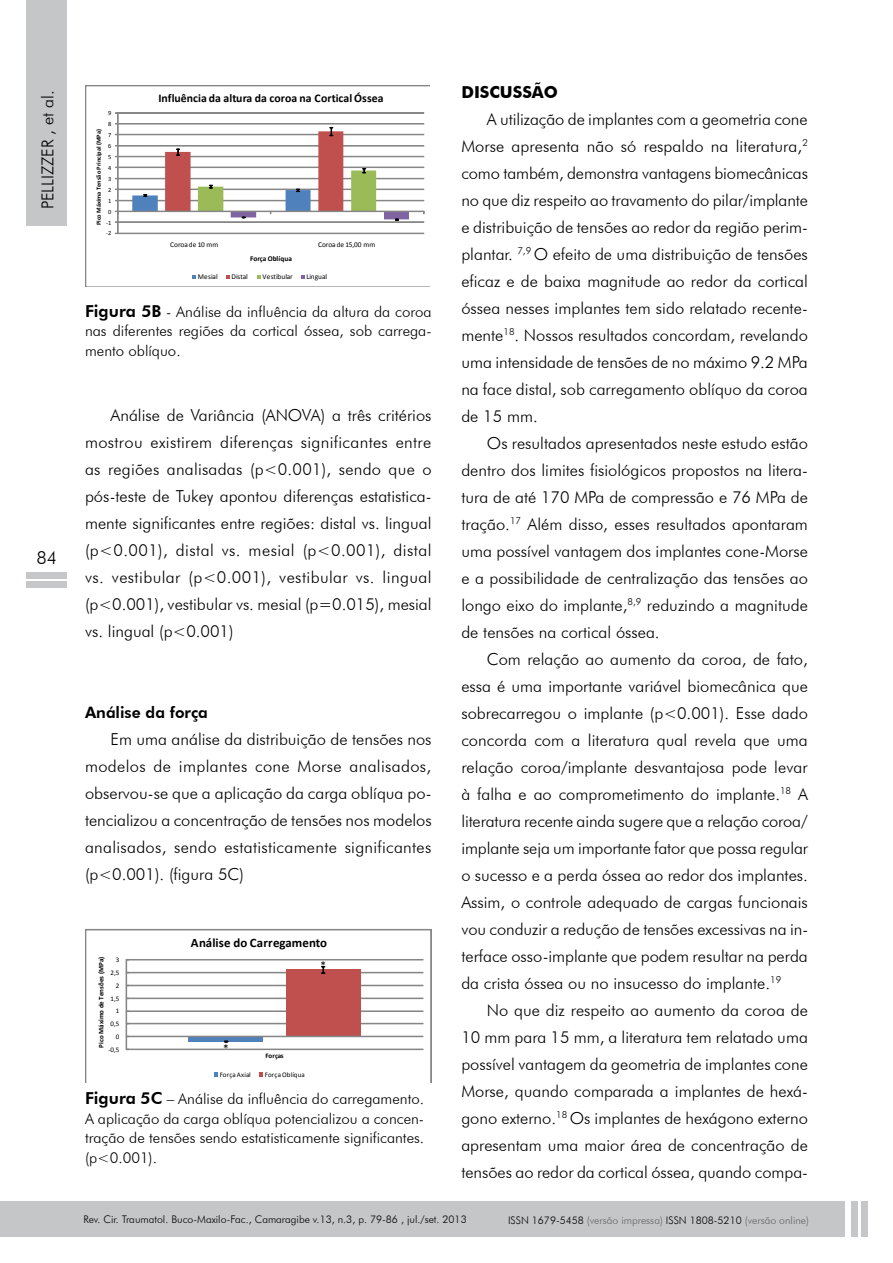
<style>
.page{position:relative;width:893px;height:1263px;background:#fff}
.page>*{position:absolute;margin:0;border:0;box-sizing:border-box;transform-origin:0 0}
.t1{font:300 18px "Futura BT";color:#000}
.t2{font:300 16.5px/27px "Futura BT";color:#000;text-align:justify}
.t3{font:700 16.5px "Futura BT";color:#000}
.t4{font:800 15.75px "Futura BT";color:#000}
.t5{font:300 15px/19.5px "Futura BT";color:#000;text-align:justify}
.t6{font:700 12.9px "Calibri";letter-spacing:.005em;color:#000}
.t7{font:700 11.7px "Calibri";letter-spacing:.005em;color:#000}
.t8{font:11.25px "Calibri";color:#000}
.t9{font:300 10.5px "Futura BT";color:#000}
.t10{font:300 10.5px "Futura BT";color:#646567}
.t11{font:7.35px "Calibri";color:#000}
.t12{font:700 7.35px "Calibri";letter-spacing:-.005em;color:#000}
.t13{font:6.9px "Calibri";letter-spacing:.015em;color:#000}
.t14{font:700 6.9px "Calibri";color:#000}
.t15{font:700 6.3px "Calibri";color:#000}
.t16{font:6.3px "Calibri";color:#000}
.s1{font-weight:800;font-size:16.5px}
.s2{color:#000}
</style>
<div class="page">
<div style="left:27px;top:0;width:40px;height:226px;background:#c5c6c8"></div>
<div style="left:0;top:1201px;width:845px;height:35px;background:#c5c6c8"></div>
<div style="left:861px;top:1201px;width:6px;height:35px;background:#c5c6c8"></div>
<div style="left:851px;top:1201px;width:6px;height:35px;background:#c5c6c8"></div>
<div style="left:26px;top:582px;width:41px;height:6px;background:#c5c6c8"></div>
<div style="left:26px;top:572px;width:41px;height:6px;background:#c5c6c8"></div>
<svg style="left:85px;top:85px;width:344px;height:201px"></svg>
<svg style="left:85px;top:929px;width:346px;height:153px"></svg>
<p class="t2" style="left:34px;top:209px;width:120px;rotate:-90deg">Pellizzer , et al.</p>
<p class="t1" style="left:36px;top:546px;width:22px">84</p>
<p class="t16" style="left:108px;top:109px;width:5px">9</p>
<p class="t16" style="left:108px;top:120px;width:5px">8</p>
<p class="t15" style="left:95px;top:225px;width:98px;rotate:-90deg">Pico Máxima Tensão Principal (MPa)</p>
<p class="t16" style="left:108px;top:131px;width:5px">7</p>
<p class="t16" style="left:108px;top:142px;width:5px">6</p>
<p class="t16" style="left:108px;top:153px;width:5px">5</p>
<p class="t16" style="left:108px;top:164px;width:5px">4</p>
<p class="t16" style="left:108px;top:175px;width:5px">3</p>
<p class="t16" style="left:108px;top:186px;width:5px">2</p>
<p class="t16" style="left:108px;top:197px;width:5px">1</p>
<p class="t16" style="left:108px;top:208px;width:5px">0</p>
<p class="t16" style="left:106px;top:219px;width:7px">-1</p>
<p class="t16" style="left:106px;top:229px;width:7px">-2</p>
<p class="t7" style="left:158px;top:91px;width:227px">Influência da altura da coroa na Cortical Óssea</p>
<p class="t11" style="left:170px;top:240px;width:49px">Coroa de 10 mm</p>
<p class="t11" style="left:318px;top:240px;width:59px">Coroa de 15,00 mm</p>
<p class="t12" style="left:250px;top:254px;width:43px">Força Oblíqua</p>
<p class="t11" style="left:198px;top:272px;width:21px">Mesial</p>
<p class="t11" style="left:232px;top:272px;width:18px">Distal</p>
<p class="t11" style="left:262px;top:272px;width:32px">Vestibular</p>
<p class="t11" style="left:306px;top:272px;width:22px">Lingual</p>
<p class="t5" style="left:85px;top:301px;width:348px"><span class="s1">Figura 5B</span> - Análise da influência da altura da coroa nas diferentes regiões da cortical óssea, sob carrega&shy;mento oblíquo.</p>
<p class="t2" style="left:85px;top:401px;width:348px;text-indent:26px">Análise de Variância (ANOVA) a três critérios mostrou existirem diferenças significantes entre as regiões analisadas (p&lt;0.001), sendo que o pós-teste de Tukey apontou diferenças estatistica&shy;mente significantes entre regiões: distal vs. lingual (p&lt;0.001), distal vs. mesial (p&lt;0.001), distal vs. vestibular (p&lt;0.001), vestibular vs. lingual (p&lt;0.001), vestibular vs. mesial (p=0.015), mesial vs. lingual (p&lt;0.001)</p>
<p class="t4" style="left:85px;top:703px;width:124px">Análise da força</p>
<p class="t2" style="left:85px;top:725px;width:348px;text-indent:26px">Em uma análise da distribuição de tensões nos modelos de implantes cone Morse analisados, observou-se que a aplicação da carga oblíqua po&shy;tencializou a concentração de tensões nos modelos analisados, sendo estatisticamente significantes (p&lt;0.001). (figura 5C)</p>
<p class="t14" style="left:97px;top:1047px;width:92px;rotate:-90deg">Pico Máximo de Tensões (MPa)</p>
<p class="t13" style="left:116px;top:955px;width:5px">3</p>
<p class="t13" style="left:110px;top:968px;width:10px">2,5</p>
<p class="t13" style="left:116px;top:981px;width:5px">2</p>
<p class="t13" style="left:110px;top:994px;width:10px">1,5</p>
<p class="t13" style="left:116px;top:1007px;width:5px">1</p>
<p class="t13" style="left:110px;top:1020px;width:10px">0,5</p>
<p class="t13" style="left:116px;top:1033px;width:5px">0</p>
<p class="t13" style="left:108px;top:1045px;width:13px">-0,5</p>
<p class="t6" style="left:191px;top:935px;width:138px">Análise do Carregamento</p>
<p class="t8" style="left:320px;top:958px;width:7px">*</p>
<p class="t8" style="left:223px;top:1042px;width:7px">*</p>
<p class="t14" style="left:265px;top:1051px;width:20px">Forças</p>
<p class="t13" style="left:220px;top:1071px;width:33px">Força Axial</p>
<p class="t13" style="left:265px;top:1071px;width:41px">Força Oblíqua</p>
<p class="t5" style="left:85px;top:1089px;width:341px"><span class="s1">Figura 5C</span> – Análise da influência do carregamento.<br>A aplicação da carga oblíqua potencializou a concen&shy;tração de tensões sendo estatisticamente significantes. (p&lt;0.001).</p>
<p class="t3" style="left:461px;top:82px;width:11px">DISCUSS</p>
<p class="t3" style="left:532px;top:82px;width:24px">ÃO</p>
<p class="t2" style="left:461px;top:105px;width:348px;text-indent:26px">A utilização de implantes com a geometria cone Morse apresenta não só respaldo na literatura,<sup>2 </sup>como também, demonstra vantagens biomecânicas no que diz respeito ao travamento do pilar/implante e distribuição de tensões ao redor da região perim&shy;plantar. <sup>7,9</sup> O efeito de uma distribuição de tensões eficaz e de baixa magnitude ao redor da cortical óssea nesses implantes tem sido relatado recente&shy;mente<sup>18</sup>. Nossos resultados concordam, revelando uma intensidade de tensões de no máximo 9.2 MPa na face distal, sob carregamento oblíquo da coroa de 15 mm.</p>
<p class="t2" style="left:461px;top:429px;width:348px;text-indent:26px">Os resultados apresentados neste estudo estão dentro dos limites fisiológicos propostos na litera&shy;tura de até 170 MPa de compressão e 76 MPa de tração.<sup>17</sup> Além disso, esses resultados apontaram uma possível vantagem dos implantes cone-Morse e a possibilidade de centralização das tensões ao longo eixo do implante,<sup>8,9</sup> reduzindo a magnitude de tensões na cortical óssea.</p>
<p class="t2" style="left:461px;top:645px;width:348px;text-indent:26px">Com relação ao aumento da coroa, de fato, essa é uma importante variável biomecânica que sobrecarregou o implante (p&lt;0.001). Esse dado concorda com a literatura qual revela que uma relação coroa/implante desvantajosa pode levar à falha e ao comprometimento do implante.<sup>18</sup> A literatura recente ainda sugere que a relação coroa/ implante seja um importante fator que possa regular o sucesso e a perda óssea ao redor dos implantes.<br>Assim, o controle adequado de cargas funcionais vou conduzir a redução de tensões excessivas na in&shy;terface osso-implante que podem resultar na perda da crista óssea ou no insucesso do implante.<sup>19</sup></p>
<p class="t2" style="left:461px;top:996px;width:348px;text-indent:26px">No que diz respeito ao aumento da coroa de 10 mm para 15 mm, a literatura tem relatado uma possível vantagem da geometria de implantes cone Morse, quando comparada a implantes de hexá&shy;gono externo.<sup>18</sup> Os implantes de hexágono externo apresentam uma maior área de concentração de tensões ao redor da cortical óssea, quando compa-</p>
<p class="t9" style="left:83px;top:1213px;width:385px">Rev. Cir. Traumatol. Buco-Maxilo-Fac., Camaragibe v.13, n.3, p. 79-86 , jul./set. 2013</p>
<p class="t10" style="left:508px;top:1214px;width:302px"><span class="s2">ISSN 1679-5458</span> (versão impressa) <span class="s2">ISSN 1808-5210</span> (versão online)</p>
</div>
